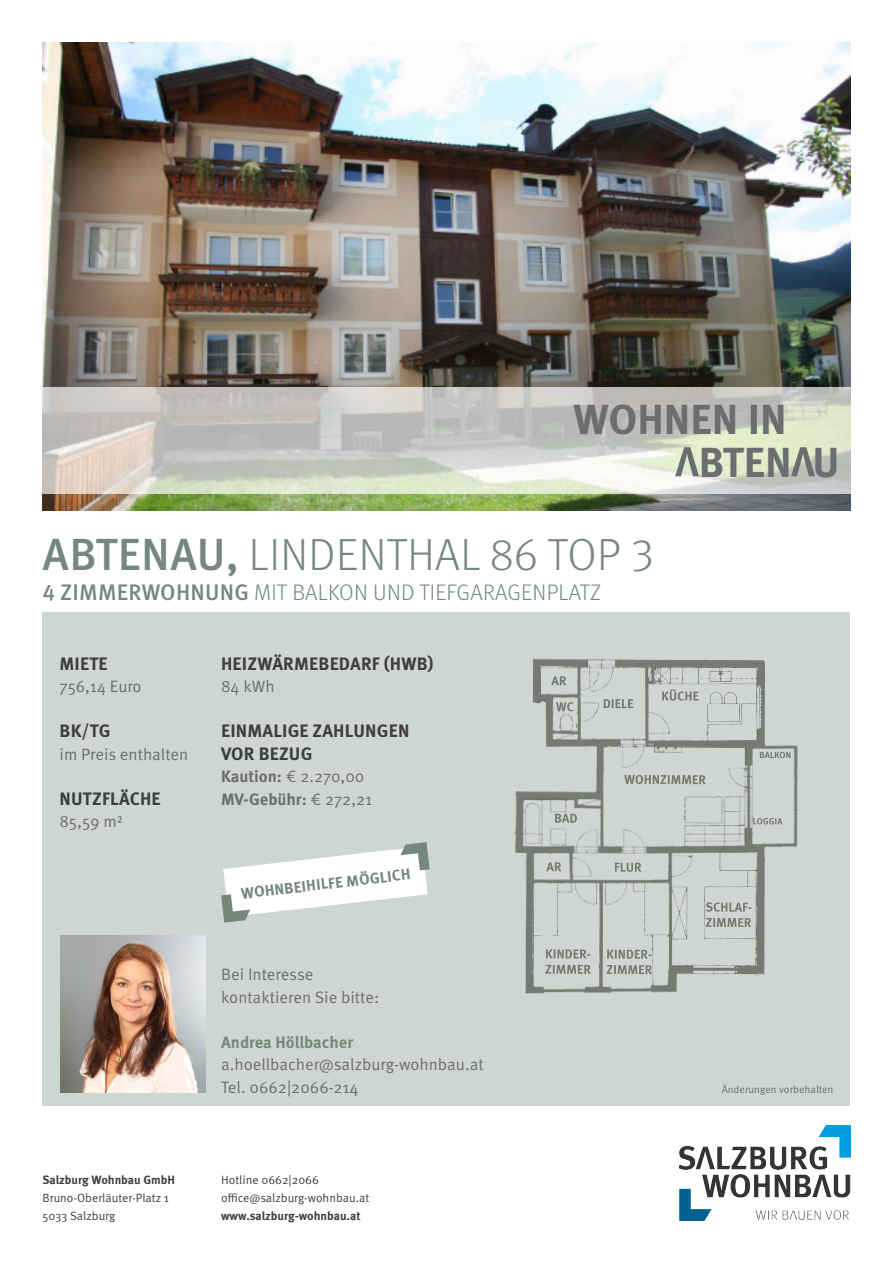
<style>
.page{position:relative;width:893px;height:1263px;background:#fff}
.page>*{position:absolute;margin:0;border:0;box-sizing:border-box;transform-origin:0 0}
.rubrizierung{font:300 45px "Meta OT";letter-spacing:.01em;color:#75887e}
.t1{font:700 42px "Meta OT";color:#6c6d70}
.rubrizierung-2{font:300 22.5px "Meta OT";letter-spacing:.01em;color:#75887e}
.Kasten_FL{font:700 18px/22.5px "Meta OT";letter-spacing:.01em;color:#3e3e3f}
.Kasten_Person{font:700 18px "Meta OT";letter-spacing:.01em;color:#3e3e3f}
.Kasten_FL-2{font:16.5px "Meta OT Norm";color:#6c6d70}
.Kasten_FL-3{font:700 16.5px "Meta OT";letter-spacing:-.005em;color:#6c6d70}
.t2{font:700 16.5px "Meta OT";letter-spacing:-.005em;color:#75887e}
.Kasten_Person-2{font:16.5px "Meta OT Norm";color:#6c6d70}
.rubrizierung-3{font:700 15.3px "Meta OT";color:#75887e}
.t3{font:12px "Meta OT Norm";color:#3e3e3f}
.t4{font:700 12px "Meta OT";letter-spacing:-.005em;color:#3e3e3f}
.t5{font:10.5px "Meta OT Norm";color:#6c6d70}
.s1{font-weight:500}
.s2{font-family:"Meta OT";font-weight:700}
.s3{font-family:"Meta OT Norm";font-weight:400}
</style>
<div class="page">
<div style="left:43px;top:612px;width:807px;height:494px;background:#ced6d2"></div>
<img style="left:514px;top:657px;width:284px;height:337px">
<img style="left:43px;top:43px;width:807px;height:467px">
<img style="left:680px;top:1125px;width:170px;height:95px">
<img style="left:61px;top:935px;width:144px;height:158px">
<svg style="left:42px;top:387px;width:809px;height:106px;background:#cdcdc5"></svg>
<svg style="left:221px;top:842px;width:209px;height:81px"></svg>
<svg style="left:791px;top:447px;width:24px;height:29px"></svg>
<svg style="left:675px;top:447px;width:24px;height:29px"></svg>
<p class="t1" style="left:573px;top:392px;width:215px">WOHNEN IN</p>
<p class="t1" style="left:699px;top:435px;width:142px">BTEN U</p>
<p class="rubrizierung" style="left:43px;top:528px;width:613px"><span class="s1">ABTENAU,</span> LINDENTHAL 86 TOP 3</p>
<p class="rubrizierung-2" style="left:43px;top:579px;width:560px"><span class="s1">4 ZIMMERWOHNUNG</span> MIT BALKON UND TIEFGARAGENPLATZ</p>
<p class="Kasten_FL" style="left:60px;top:652px;width:50px">MIETE</p>
<p class="Kasten_FL-2" style="left:60px;top:676px;width:84px">756,14 Euro</p>
<p class="Kasten_FL" style="left:60px;top:720px;width:52px">BK/TG</p>
<p class="Kasten_FL-2" style="left:60px;top:744px;width:130px">im Preis enthalten</p>
<p class="Kasten_Person" style="left:60px;top:787px;width:103px">NUTZFLÄCHE</p>
<p class="Kasten_Person-2" style="left:60px;top:811px;width:65px">85,59 m²</p>
<p class="t4" style="left:43px;top:1173px;width:134px">Salzburg Wohnbau GmbH</p>
<p class="t3" style="left:43px;top:1191px;width:128px">Bruno-Oberläuter-Platz 1</p>
<p class="t3" style="left:43px;top:1209px;width:74px">5033 Salzburg</p>
<p class="Kasten_FL" style="left:221px;top:652px;width:214px">HEIZWÄRMEBEDARF (HWB)</p>
<p class="Kasten_FL-2" style="left:221px;top:676px;width:55px">84 kWh</p>
<p class="Kasten_FL" style="left:221px;top:720px;width:190px">EINMALIGE ZAHLUNGEN<br>VOR BEZUG</p>
<p class="Kasten_FL-2" style="left:221px;top:766px;width:145px"><span class="s2">Kaution:</span> € 2.270,00</p>
<p class="Kasten_FL-3" style="left:221px;top:788px;width:153px">MV-Gebühr: <span class="s3">€ 272,21</span></p>
<p class="rubrizierung-3" style="left:240px;top:883px;width:172px;rotate:-6deg">WOHNBEIHILFE MÖGLICH</p>
<p class="Kasten_FL-2" style="left:221px;top:965px;width:94px">Bei Interesse</p>
<p class="Kasten_FL-2" style="left:221px;top:987px;width:159px">kontaktieren Sie bitte:</p>
<p class="t2" style="left:221px;top:1032px;width:134px">Andrea Höllbacher</p>
<p class="Kasten_FL-2" style="left:221px;top:1055px;width:264px">a.hoellbacher@salzburg-wohnbau.at</p>
<p class="Kasten_FL-2" style="left:221px;top:1077px;width:139px">Tel. 0662|2066-214</p>
<p class="t5" style="left:722px;top:1083px;width:113px">Änderungen vorbehalten</p>
<p class="t3" style="left:221px;top:1173px;width:99px">Hotline 0662|2066</p>
<p class="t3" style="left:221px;top:1191px;width:150px">office@salzburg-wohnbau.at</p>
<p class="t4" style="left:221px;top:1209px;width:141px">www.salzburg-wohnbau.at</p>
</div>
